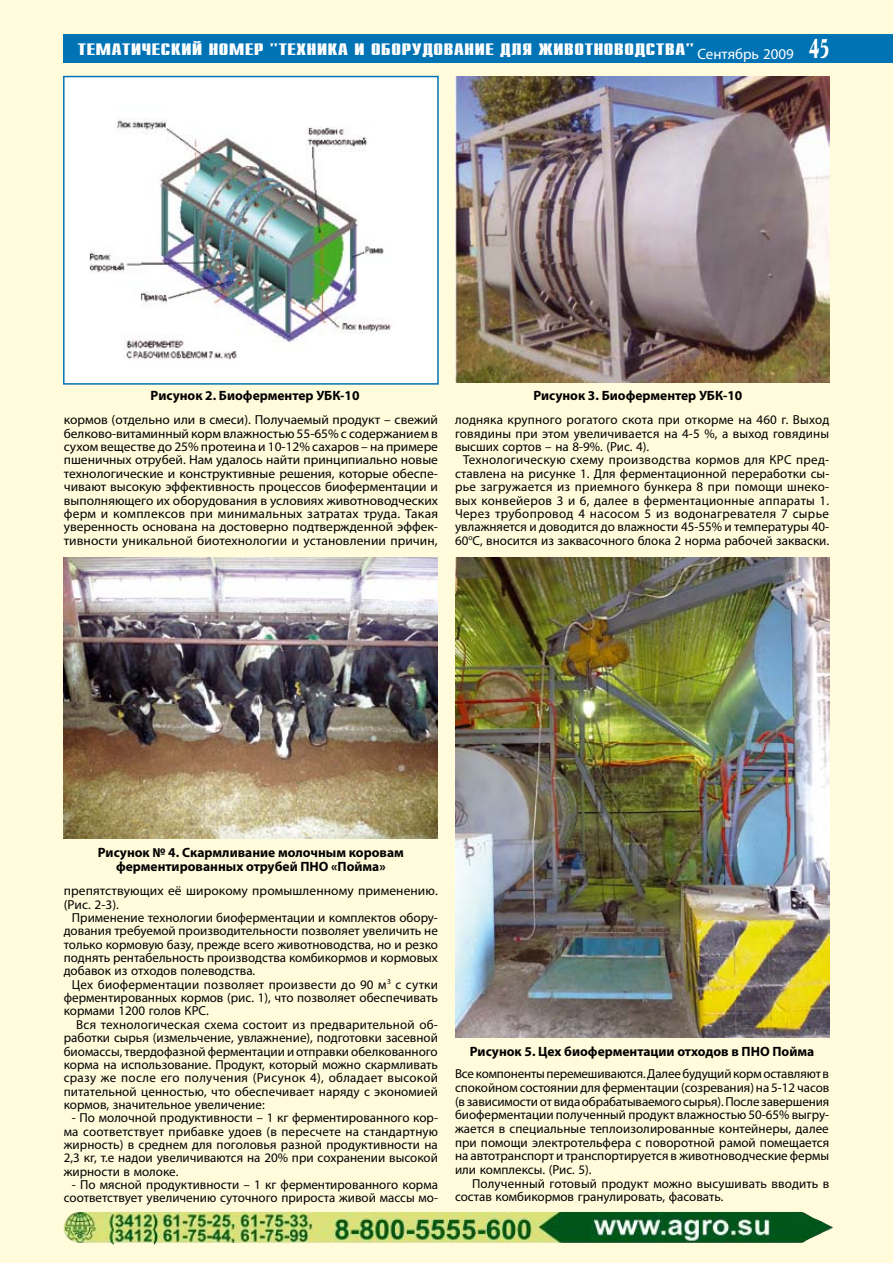
<style>
.page{position:relative;width:893px;height:1263px;background:#fffbdb}
.page>*{position:absolute;margin:0;border:0;box-sizing:border-box;transform-origin:0 0}
.t1{font:700 16.5px "Compact C";color:#fff;scale:1.53 1}
.t2{font:700 13.5px/13.5px "Myriad Pro";color:#000;text-align:center}
.t3{font:13.05px/13.4px "Myriad Pro";color:#000;text-align:justify}
.s1{font-family:"Academy C";font-size:27px}
</style>
<div class="page">
<div style="left:64px;top:34px;width:829px;height:29px;background:#0073b5"></div>
<img style="left:64px;top:557px;width:374px;height:282px">
<img style="left:455px;top:557px;width:374px;height:480px">
<img style="left:66px;top:79px;width:370px;height:303px">
<div style="left:63px;top:76px;width:376px;height:309px;border:2px solid #0073b5"></div>
<img style="left:455px;top:77px;width:374px;height:306px">
<img style="left:64px;top:1212px;width:769px;height:33px">
<p class="t1" style="left:78px;top:41px;width:493px">тематический номер "техника и оборудование для животноводства" <sub>Сентябрь</sub> <sub>2009</sub> <span class="s1">45</span></p>
<p class="t2" style="left:151px;top:389px;width:210px">Рисунок 2. Биоферментер УБК-10</p>
<p class="t2" style="left:533px;top:389px;width:210px">Рисунок 3. Биоферментер УБК-10</p>
<p class="t3" style="left:64px;top:413px;width:376px">кормов (отдельно или в смеси). Получаемый продукт – свежий белково-витаминный корм влажностью 55-65% с содержанием в сухом веществе до 25% протеина и 10-12% сахаров – на примере пшеничных отрубей. Нам удалось найти принципиально новые технологические и конструктивные решения, которые обеспе&shy;чивают высокую эффективность процессов биоферментации и выполняющего их оборудования в условиях животноводческих ферм и комплексов при минимальных затратах труда. Такая уверенность основана на достоверно подтвержденной эффек&shy;тивности уникальной биотехнологии и установлении причин,</p>
<p class="t3" style="left:455px;top:413px;width:376px">лодняка крупного рогатого скота при откорме на 460 г. Выход говядины при этом увеличивается на 4-5 %, а выход говядины высших сортов – на 8-9%. (Рис. 4).</p>
<p class="t3" style="left:455px;top:453px;width:376px;text-indent:8px">Технологическую схему производства кормов для КРС пред&shy;ставлена на рисунке 1. Для ферментационной переработки сы&shy;рье загружается из приемного бункера 8 при помощи шнеко&shy;вых конвейеров 3 и 6, далее в ферментационные аппараты 1.<br>Через трубопровод 4 насосом 5 из водонагревателя 7 сырье увлажняется и доводится до влажности 45-55% и температуры 40- 60<sup>о</sup>С, вносится из заквасочного блока 2 норма рабочей закваски.</p>
<p class="t2" style="left:98px;top:846px;width:308px">Рисунок № 4. Скармливание молочным коровам ферментированных отрубей ПНО «Пойма»</p>
<p class="t3" style="left:64px;top:884px;width:376px">препятствующих её широкому промышленному применению. (Рис. 2-3).</p>
<p class="t3" style="left:64px;top:911px;width:376px;text-indent:8px">Применение технологии биоферментации и комплектов обору&shy;дования требуемой производительности позволяет увеличить не только кормовую базу, прежде всего животноводства, но и резко поднять рентабельность производства комбикормов и кормовых добавок из отходов полеводства.</p>
<p class="t3" style="left:64px;top:977px;width:376px;text-indent:8px">Цех биоферментации позволяет произвести до 90 м<sup>3</sup> с сутки ферментированных кормов (рис. 1), что позволяет обеспечивать кормами 1200 голов КРС.</p>
<p class="t3" style="left:64px;top:1017px;width:376px;text-indent:13px">Вся технологическая схема состоит из предварительной об&shy;работки сырья (измельчение, увлажнение), подготовки засевной биомассы, твердофазной ферментации и отправки обелкованного корма на использование. Продукт, который можно скармливать сразу же после его получения (Рисунок 4), обладает высокой питательной ценностью, что обеспечивает наряду с экономией кормов, значительное увеличение:</p>
<p class="t3" style="left:64px;top:1111px;width:376px;text-indent:8px">- По молочной продуктивности – 1 кг ферментированного кор&shy;ма соответствует прибавке удоев (в пересчете на стандартную жирность) в среднем для поголовья разной продуктивности на 2,3 кг, т.е надои увеличиваются на 20% при сохранении высокой жирности в молоке.</p>
<p class="t3" style="left:64px;top:1178px;width:376px;text-align:right">- По мясной продуктивности – 1 кг ферментированного корма соответствует увеличению суточного прироста живой массы мо-</p>
<p class="t2" style="left:470px;top:1044px;width:346px">Рисунок 5. Цех биоферментации отходов в ПНО Пойма</p>
<p class="t3" style="left:455px;top:1067px;width:376px">Все компоненты перемешиваются. Далее будущий корм оставляют в спокойном состоянии для ферментации (созревания) на 5-12 часов (в зависимости от вида обрабатываемого сырья). После завершения биоферментации полученный продукт влажностью 50-65% выгру&shy;жается в специальные теплоизолированные контейнеры, далее при помощи электротельфера с поворотной рамой помещается на автотранспорт и транспортируется в животноводческие фермы или комплексы. (Рис. 5).</p>
<p class="t3" style="left:455px;top:1176px;width:376px;text-indent:17px">Полученный готовый продукт можно высушивать вводить в состав комбикормов гранулировать, фасовать.</p>
</div>
